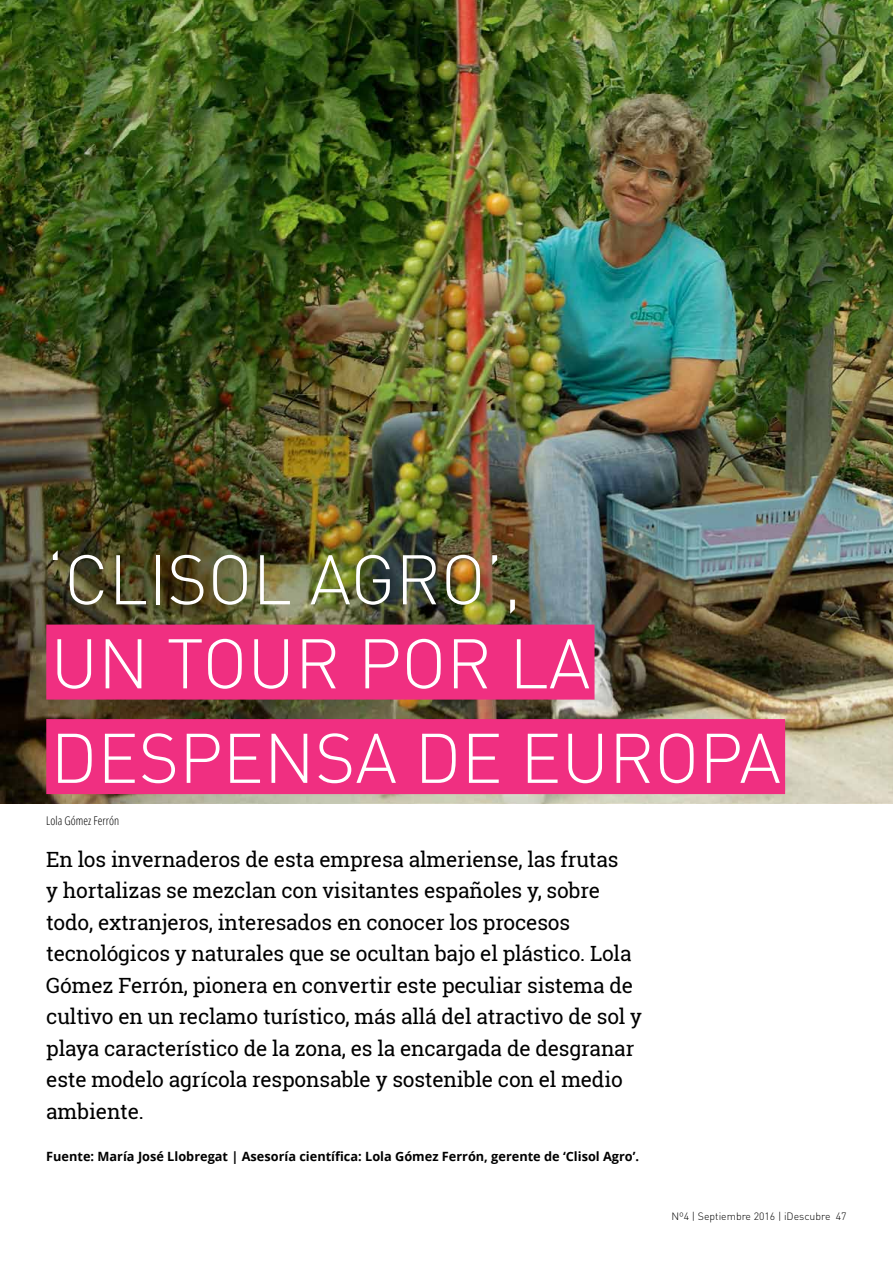
<style>
.page{position:relative;width:893px;height:1263px;background:#fff}
.page>*{position:absolute;margin:0;border:0;box-sizing:border-box;transform-origin:0 0}
.Headline_2_highlight{font:300 69px "DIN";color:#fff}
.Headline_2{font:300 69px "DIN";color:#fff}
.Teaser_1{font:21px/31.5px "Roboto Slab";letter-spacing:-.01em;color:#000}
.Author{font:700 12.75px "Open Sans";color:#000}
.Image_Subtitle{font:300 condensed 12px "Open Sans";color:#000}
.t1{font:300 10.5px "DIN";color:#000}
</style>
<div class="page">
<img style="left:0;top:0;width:893px;height:804px">
<div style="left:46px;top:624px;width:548px;height:75px;background:#f02f81"></div>
<div style="left:46px;top:719px;width:739px;height:75px;background:#f02f81"></div>
<p class="Headline_2" style="left:46px;top:537px;width:477px">‘CLISOL AGRO’,</p>
<p class="Headline_2_highlight" style="left:51px;top:621px;width:541px">UN TOUR POR LA</p>
<p class="Headline_2_highlight" style="left:51px;top:715px;width:732px">DESPENSA DE EUROPA</p>
<p class="Image_Subtitle" style="left:46px;top:812px;width:74px">Lola Gómez Ferrón</p>
<p class="Teaser_1" style="left:46px;top:843px;width:597px">En los invernaderos de esta empresa almeriense, las frutas<br>y hortalizas se mezclan con visitantes españoles y, sobre todo, extranjeros, interesados en conocer los procesos tecnológicos y naturales que se ocultan bajo el plástico. Lola Gómez Ferrón, pionera en convertir este peculiar sistema de cultivo en un reclamo turístico, más allá del atractivo de sol y playa característico de la zona, es la encargada de desgranar este modelo agrícola responsable y sostenible con el medio ambiente.</p>
<p class="Author" style="left:46px;top:1147px;width:594px">Fuente: María José Llobregat | Asesoría científica: Lola Gómez Ferrón, gerente de ‘Clisol Agro’.</p>
<p class="t1" style="left:671px;top:1210px;width:177px">Nº4 | Septiembre 2016 | iDescubre 47</p>
</div>
